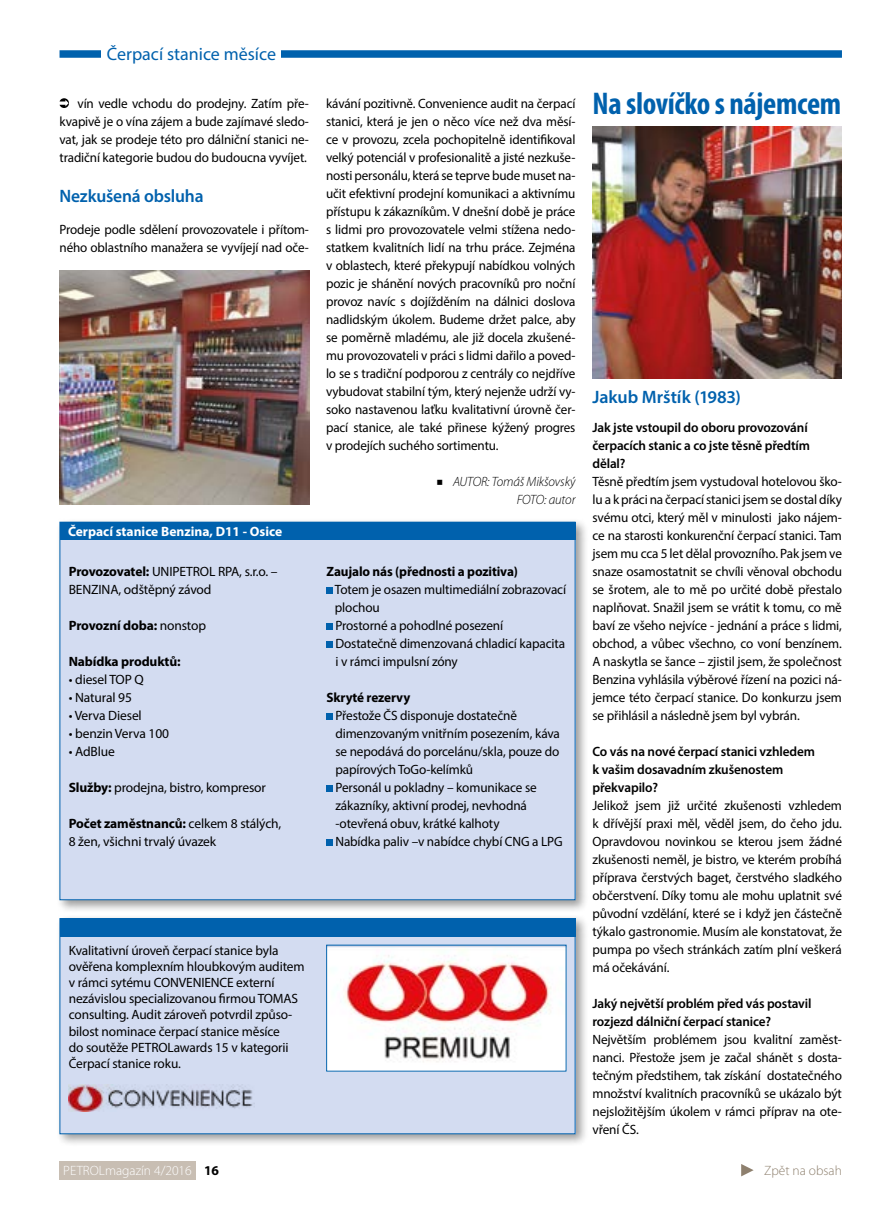
<style>
.page{position:relative;width:893px;height:1212px;background:#fff}
.page>*{position:absolute;margin:0;border:0;box-sizing:border-box;transform-origin:0 0}
.t1{font:700 condensed 31.5px "Myriad Pro";letter-spacing:-.01em;color:#0061ad}
.t2{font:600 18px "Myriad Pro";letter-spacing:-.01em;color:#0061ad}
.t3{font:18px "Myriad Pro";color:#0061ad}
.t4{font:13.5px/18px "Myriad Pro";letter-spacing:-.01em;color:#000}
.t5{font:600 13.5px/18px "Myriad Pro";letter-spacing:-.01em;color:#000}
.t6{font:700 13.5px "Myriad Pro";letter-spacing:-.01em;color:#000}
.t7{font:700 13.5px "Myriad Pro";color:#fff}
.t8{font:italic 300 13.5px/18px "Myriad Pro";letter-spacing:-.01em;color:#000;text-align:right}
.t9{font:300 13.5px "Myriad Pro";color:#fff}
.t10{font:300 13.5px "Myriad Pro";color:#8e806e}
.s1{font-weight:700}
.s2{font-weight:400}
.s3{font-weight:700;color:#000}
</style>
<div class="page">
<div style="left:60px;top:50px;width:782px;height:8px;background:#0061ad"></div>
<div style="left:60px;top:1161px;width:136px;height:18px;background:#c8beb3"></div>
<svg style="left:741px;top:1164px;width:13px;height:12px"></svg>
<div style="left:102px;top:39px;width:179px;height:28px;background:#fff"></div>
<svg style="left:60px;top:98px;width:9px;height:10px"></svg>
<div style="left:56px;top:518px;width:533px;height:395px;background:#000;opacity:.4"></div>
<div style="left:60px;top:522px;width:515px;height:378px;background:#d3dcf1"></div>
<div style="left:326px;top:587px;width:7px;height:6px;background:#0061ad"></div>
<div style="left:326px;top:623px;width:7px;height:6px;background:#0061ad"></div>
<div style="left:326px;top:641px;width:7px;height:6px;background:#0061ad"></div>
<div style="left:326px;top:713px;width:7px;height:6px;background:#0061ad"></div>
<div style="left:326px;top:785px;width:7px;height:6px;background:#0061ad"></div>
<div style="left:326px;top:839px;width:7px;height:6px;background:#0061ad"></div>
<div style="left:60px;top:522px;width:515px;height:18px;background:#0061ad"></div>
<div style="left:56px;top:915px;width:533px;height:232px;background:#000;opacity:.4"></div>
<div style="left:60px;top:918px;width:515px;height:216px;background:#d3dcf1"></div>
<div style="left:60px;top:918px;width:515px;height:18px;background:#0061ad"></div>
<img style="left:69px;top:1085px;width:186px;height:26px">
<img style="left:328px;top:947px;width:236px;height:122px">
<img style="left:60px;top:270px;width:249px;height:234px">
<img style="left:592px;top:126px;width:250px;height:252px">
<h2 class="t3" style="left:107px;top:42px;width:171px">Čerpací stanice měsíce</h2>
<p class="t4" style="left:60px;top:94px;width:251px;text-align:justify;text-indent:18px">vín vedle vchodu do prodejny. Zatím pře&shy;kvapivě je o vína zájem a bude zajímavé sledo&shy;vat, jak se prodeje této pro dálniční stanici ne&shy;tradiční kategorie budou do budoucna vyvíjet.</p>
<h2 class="t2" style="left:60px;top:184px;width:146px">Nezkušená obsluha</h2>
<p class="t4" style="left:60px;top:220px;width:251px">Prodeje podle sdělení provozovatele i přítom&shy;ného oblastního manažera se vyvíjejí nad oče-</p>
<p class="t7" style="left:68px;top:523px;width:216px">Čerpací stanice Benzina, D11 - Osice</p>
<p class="t4" style="left:69px;top:562px;width:210px"><span class="s1">Provozovatel:</span> UNIPETROL RPA, s.r.o. –<br>BENZINA, odštěpný závod</p>
<p class="t6" style="left:69px;top:617px;width:139px">Provozní doba: <span class="s2">nonstop</span></p>
<p class="t6" style="left:69px;top:653px;width:113px">Nabídka produktů:</p>
<p class="t4" style="left:69px;top:670px;width:77px">• diesel TOP Q</p>
<p class="t4" style="left:69px;top:688px;width:65px">• Natural 95</p>
<p class="t4" style="left:69px;top:706px;width:75px">• Verva Diesel</p>
<p class="t4" style="left:69px;top:724px;width:102px">• benzin Verva 100</p>
<p class="t4" style="left:69px;top:742px;width:48px">• AdBlue</p>
<p class="t4" style="left:69px;top:778px;width:199px"><span class="s1">Služby:</span> prodejna, bistro, kompresor</p>
<p class="t4" style="left:69px;top:814px;width:214px"><span class="s1">Počet zaměstnanců:</span> celkem 8 stálých,<br>8 žen, všichni trvalý úvazek</p>
<p class="t4" style="left:69px;top:942px;width:237px;line-height:16.2px">Kvalitativní úroveň čerpací stanice byla ověřena komplexním hloubkovým auditem v rámci sytému CONVENIENCE externí nezávislou specializovanou firmou TOMAS consulting. Audit zároveň potvrdil způso&shy;bilost nominace čerpací stanice měsíce<br>do soutěže PETROLawards 15 v kategorii Čerpací stanice roku.</p>
<p class="t4" style="left:326px;top:94px;width:251px;text-align:justify">kávání pozitivně. Convenience audit na čerpací stanici, která je jen o něco více než dva měsí&shy;ce v provozu, zcela pochopitelně identifikoval velký potenciál v profesionalitě a jisté nezkuše&shy;nosti personálu, která se teprve bude muset na&shy;učit efektivní prodejní komunikaci a aktivnímu přístupu k zákazníkům. V dnešní době je práce s lidmi pro provozovatele velmi stížena nedo&shy;statkem kvalitních lidí na trhu práce. Zejména v oblastech, které překypují nabídkou volných pozic je shánění nových pracovníků pro noční provoz navíc s dojížděním na dálnici doslova nadlidským úkolem. Budeme držet palce, aby se poměrně mladému, ale již docela zkušené&shy;mu provozovateli v práci s lidmi dařilo a poved&shy;lo se s tradiční podporou z centrály co nejdříve vybudovat stabilní tým, který nejenže udrží vy&shy;soko nastavenou laťku kvalitativní úrovně čer&shy;pací stanice, ale také přinese kýžený progres v prodejích suchého sortimentu.</p>
<p class="t8" style="left:453px;top:473px;width:124px">AUTOR: Tomáš Mikšovský<br>FOTO: autor</p>
<p class="t6" style="left:326px;top:563px;width:193px">Zaujalo nás (přednosti a pozitiva)</p>
<p class="t4" style="left:335px;top:580px;width:233px">Totem je osazen multimediální zobrazovací plochou<br>Prostorné a pohodlné posezení<br>Dostatečně dimenzovaná chladicí kapacita i v rámci impulsní zóny</p>
<p class="t6" style="left:326px;top:689px;width:85px">Skryté rezervy</p>
<p class="t4" style="left:335px;top:706px;width:229px">Přestože ČS disponuje dostatečně dimenzovaným vnitřním posezením, káva se nepodává do porcelánu/skla, pouze do papírových ToGo-kelímků<br>Personál u pokladny – komunikace se zákazníky, aktivní prodej, nevhodná -otevřená obuv, krátké kalhoty<br>Nabídka paliv –v nabídce chybí CNG a LPG</p>
<h1 class="t1" style="left:592px;top:84px;width:250px">Na slovíčko s nájemcem</h1>
<h2 class="t2" style="left:592px;top:385px;width:150px">Jakub Mrštík (1983)</h2>
<p class="t5" style="left:592px;top:418px;width:219px">Jak jste vstoupil do oboru provozování čerpacích stanic a co jste těsně předtím dělal?</p>
<p class="t4" style="left:592px;top:472px;width:251px;text-align:justify">Těsně předtím jsem vystudoval hotelovou ško&shy;lu a k práci na čerpací stanici jsem se dostal díky svému otci, který měl v minulosti jako nájem&shy;ce na starosti konkurenční čerpací stanici. Tam jsem mu cca 5 let dělal provozního. Pak jsem ve snaze osamostatnit se chvíli věnoval obchodu se šrotem, ale to mě po určité době přestalo naplňovat. Snažil jsem se vrátit k tomu, co mě baví ze všeho nejvíce - jednání a práce s lidmi, obchod, a vůbec všechno, co voní benzínem.<br>A naskytla se šance – zjistil jsem, že společnost Benzina vyhlásila výběrové řízení na pozici ná&shy;jemce této čerpací stanice. Do konkurzu jsem se přihlásil a následně jsem byl vybrán.</p>
<p class="t5" style="left:592px;top:742px;width:224px">Co vás na nové čerpací stanici vzhledem k vašim dosavadním zkušenostem překvapilo?</p>
<p class="t4" style="left:592px;top:796px;width:251px;text-align:justify">Jelikož jsem již určité zkušenosti vzhledem k dřívější praxi měl, věděl jsem, do čeho jdu.<br>Opravdovou novinkou se kterou jsem žádné zkušenosti neměl, je bistro, ve kterém probíhá příprava čerstvých baget, čerstvého sladkého občerstvení. Díky tomu ale mohu uplatnit své původní vzdělání, které se i když jen částečně týkalo gastronomie. Musím ale konstatovat, že pumpa po všech stránkách zatím plní veškerá má očekávání.</p>
<p class="t5" style="left:592px;top:994px;width:221px">Jaký největší problém před vás postavil rozjezd dálniční čerpací stanice?</p>
<p class="t4" style="left:592px;top:1030px;width:251px;text-align:justify">Největším problémem jsou kvalitní zaměst&shy;nanci. Přestože jsem je začal shánět s dosta&shy;tečným předstihem, tak získání dostatečného množství kvalitních pracovníků se ukázalo být nejsložitějším úkolem v rámci příprav na ote&shy;vření ČS.</p>
<p class="t9" style="left:63px;top:1163px;width:157px">PETROLmagazín 4/2016 <span class="s3">16</span></p>
<p class="t10" style="left:764px;top:1163px;width:79px">Zpět na obsah</p>
</div>
